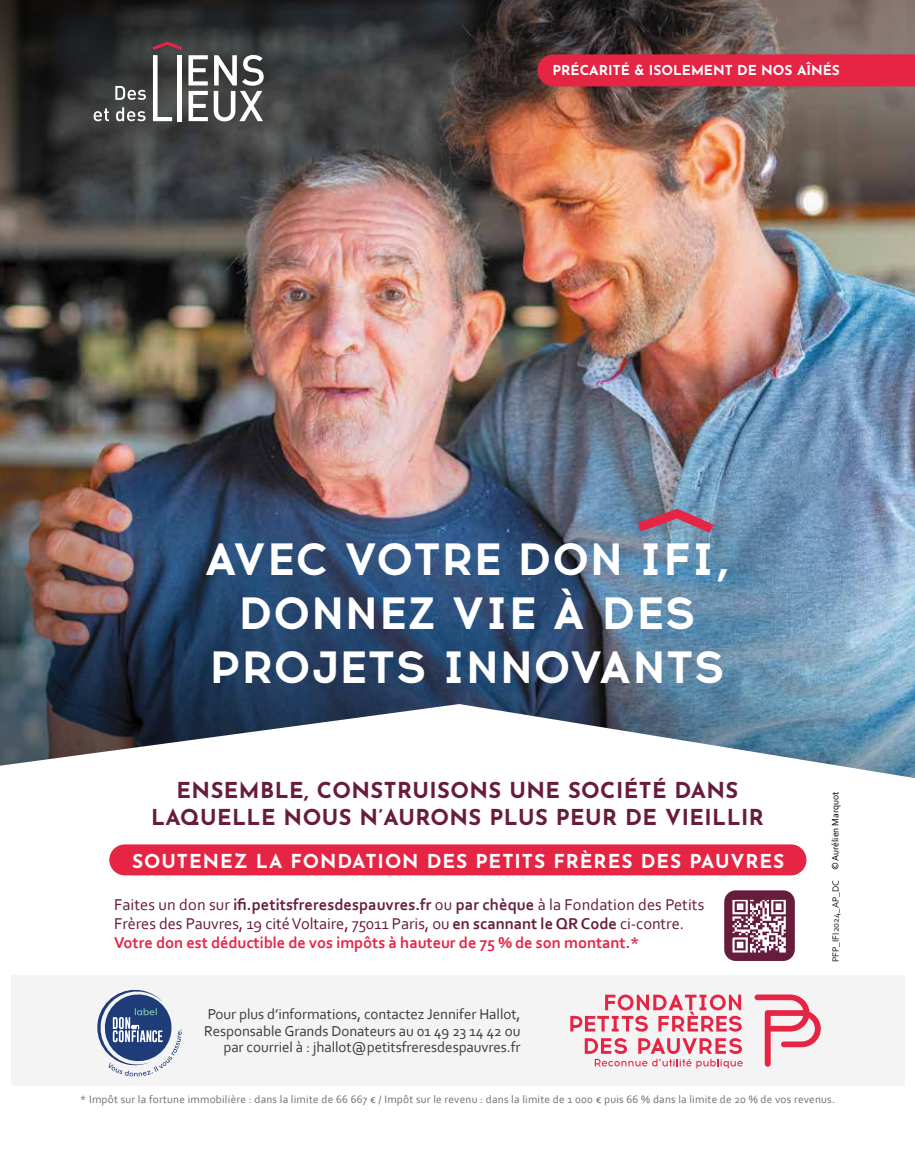
<style>
.page{position:relative;width:915px;height:1149px;background:#fff}
.page>*{position:absolute;margin:0;border:0;box-sizing:border-box;transform-origin:0 0}
.t1{font:700 45.15px/54.2px "Acrom";letter-spacing:.01em;color:#fff;text-align:center}
.t2{font:700 21.9px/26.2px "Josefin Sans";letter-spacing:.02em;color:#681c3d;text-align:center}
.t3{font:700 19.2px "Josefin Sans";letter-spacing:.05em;color:#fff}
.t4{font:16.35px/19.2px "Corbel";letter-spacing:-.005em;color:#681c3d}
.t5{font:15px/16.4px "Corbel";letter-spacing:-.005em;color:#3c3c3b;text-align:right}
.t6{font:700 13.65px "Josefin Sans";color:#fff}
.t7{font:11.25px "Corbel";letter-spacing:.02em;color:#706f6f}
.t8{font:9.6px "Corbel";color:#282827}
.s1{font-weight:700}
.s2{font-weight:700;color:#e62444}
.s3{color:#000}
</style>
<div class="page">
<img style="left:0;top:0;width:914px;height:703px">
<svg style="left:637px;top:508px;width:76px;height:24px;background:#9d6681"></svg>
<svg style="left:0;top:703px;width:914px;height:41px"></svg>
<svg style="left:0;top:744px;width:914px;height:34px"></svg>
<svg style="left:109px;top:844px;width:698px;height:101px"></svg>
<div style="left:537px;top:54px;width:377px;height:32px;background:#e62444"></div>
<div style="left:11px;top:975px;width:893px;height:110px;background:#f5f4f5"></div>
<svg style="left:97px;top:989px;width:85px;height:87px"></svg>
<svg style="left:754px;top:994px;width:66px;height:72px"></svg>
<svg style="left:570px;top:994px;width:171px;height:37px"></svg>
<svg style="left:584px;top:1038px;width:158px;height:29px"></svg>
<div style="left:724px;top:890px;width:70px;height:70px;background:#681c3d;border-radius:12px"></div>
<img style="left:732px;top:899px;width:53px;height:52px">
<div style="left:109px;top:844px;width:697px;height:31px;background:#e62444;border-radius:15px"></div>
<svg style="left:115px;top:86px;width:31px;height:14px"></svg>
<svg style="left:188px;top:55px;width:20px;height:30px"></svg>
<svg style="left:188px;top:91px;width:20px;height:30px"></svg>
<svg style="left:214px;top:55px;width:49px;height:66px"></svg>
<svg style="left:94px;top:108px;width:15px;height:13px"></svg>
<svg style="left:116px;top:107px;width:29px;height:14px"></svg>
<svg style="left:152px;top:41px;width:30px;height:80px"></svg>
<p class="t6" style="left:552px;top:60px;width:289px">PRÉCARITÉ &amp; ISOLEMENT DE NOS AÎNÉS</p>
<h1 class="t1" style="left:204px;top:533px;width:527px">AVEC VOTRE DON IFI,<br>DONNEZ VIE À DES<br>PROJETS INNOVANTS</h1>
<h2 class="t2" style="left:151px;top:775px;width:614px">ENSEMBLE, CONSTRUISONS UNE SOCIÉTÉ DANS<br>LAQUELLE NOUS N’AURONS PLUS PEUR DE VIEILLIR</h2>
<p class="t3" style="left:132px;top:846px;width:653px">SOUTENEZ LA FONDATION DES PETITS FRÈRES DES PAUVRES</p>
<p class="t4" style="left:114px;top:894px;width:591px">Faites un don sur <span class="s1">ifi.petitsfreresdespauvres.fr</span> ou <span class="s1">par chèque</span> à la Fondation des Petits<br>Frères des Pauvres, 19 cité Voltaire, 75011 Paris, ou <span class="s1">en scannant le QR Code</span> ci-contre.<br><span class="s2">Votre don est déductible de vos impôts à hauteur de 75 % de son montant.*</span></p>
<p class="t8" style="left:829px;top:961px;width:172px;rotate:-90deg">PFP_IFI2024_AP_DC <span class="s3">© Aurélien Marquot</span></p>
<p class="t5" style="left:204px;top:1005px;width:318px">Pour plus d’informations, contactez Jennifer Hallot,<br>Responsable Grands Donateurs au 01 49 23 14 42 ou par courriel à : jhallot@petitsfreresdespauvres.fr</p>
<p class="t7" style="left:80px;top:1091px;width:756px">* Impôt sur la fortune immobilière : dans la limite de 66 667 € / Impôt sur le revenu : dans la limite de 1 000 € puis 66 % dans la limite de 20 % de vos revenus.</p>
</div>
